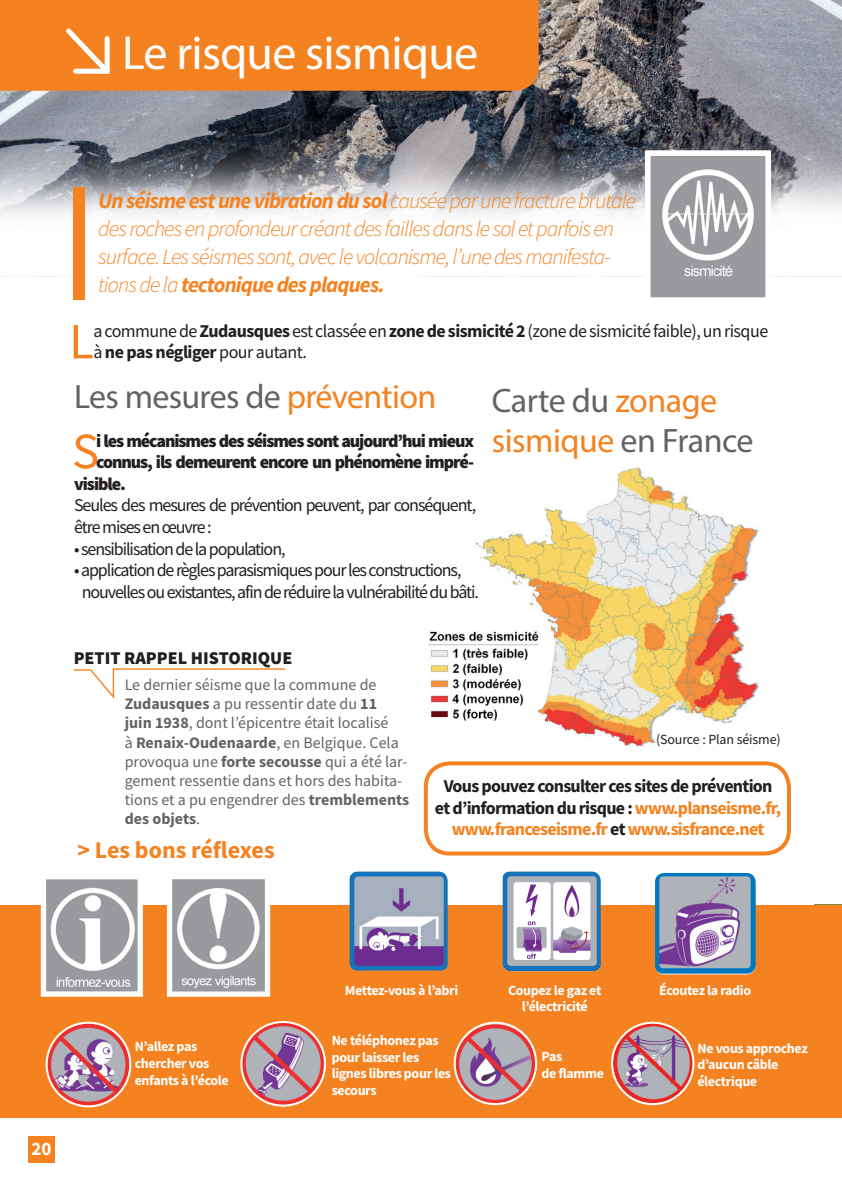
<style>
.page{position:relative;width:842px;height:1191px;background:#fff}
.page>*{position:absolute;margin:0;border:0;box-sizing:border-box;transform-origin:0 0}
.t1{font:51px "Source Sans Pro";color:#f58220}
.t2{font:48px "Myriad Pro";letter-spacing:-.015em;color:#fff}
.t3{font:34px/40.8px "Myriad Pro";letter-spacing:-.02em;color:#636366}
.t4{font:700 24px "Source Sans Pro";color:#f58220}
.t5{font:italic 300 22px/28px "Source Sans Pro";letter-spacing:-.04em;color:#f58220}
.t6{font:700 19px "Source Sans Pro";color:#fff}
.t7{font:18px/21.6px "Source Sans Pro";letter-spacing:-.06em;color:#231f20}
.t8{font:700 18px/21.6px "Source Sans Pro";letter-spacing:-.04em;color:#231f20;text-align:center}
.t9{font:18px/21.6px "Source Sans Pro";letter-spacing:-.03em;color:#231f20}
.t10{font:900 18px "Source Sans Pro";letter-spacing:-.06em;color:#231f20}
.t11{font:900 18px "Source Sans Pro";color:#231f20}
.t12{font:16px/19.2px "Source Sans Pro";color:#636366}
.t13{font:700 14px/16.8px "Source Sans Pro";letter-spacing:-.025em;color:#fff}
.t14{font:14px "Source Sans Pro";letter-spacing:-.01em;color:#231f20}
.s1{font-weight:700}
.s2{color:#f58220}
</style>
<div class="page">
<img style="left:0;top:0;width:842px;height:276px">
<div style="left:28px;top:1136px;width:27px;height:26px;background:#f58220"></div>
<img style="left:652px;top:157px;width:112px;height:139px">
<div style="left:645px;top:150px;width:126px;height:153px;border:6px solid #fff"></div>
<div style="left:0;top:0;width:539px;height:91px;background:#f58220"></div>
<svg style="left:61px;top:24px;width:53px;height:54px"></svg>
<svg style="left:73px;top:668px;width:213px;height:31px"></svg>
<div style="left:0;top:904px;width:842px;height:213px;background:#f58220"></div>
<img style="left:655px;top:873px;width:101px;height:101px">
<img style="left:242px;top:1023px;width:82px;height:81px;border-radius:41px">
<div style="left:240px;top:1021px;width:86px;height:85px;border:2px solid #fff;border-radius:50%"></div>
<img style="left:48px;top:1023px;width:81px;height:82px;border-radius:41px">
<div style="left:46px;top:1021px;width:85px;height:86px;border:2px solid #fff;border-radius:50%"></div>
<img style="left:47px;top:880px;width:90px;height:110px">
<div style="left:41px;top:874px;width:102px;height:122px;border:5px solid #fff"></div>
<img style="left:173px;top:880px;width:91px;height:110px">
<div style="left:167px;top:874px;width:103px;height:122px;border:5px solid #fff"></div>
<img style="left:503px;top:871px;width:98px;height:101px">
<img style="left:350px;top:871px;width:98px;height:99px">
<img style="left:456px;top:1023px;width:79px;height:80px;border-radius:40px">
<div style="left:454px;top:1021px;width:83px;height:84px;border:2px solid #fff;border-radius:50%"></div>
<img style="left:613px;top:1023px;width:79px;height:80px;border-radius:40px">
<div style="left:611px;top:1021px;width:83px;height:84px;border:2px solid #fff;border-radius:50%"></div>
<div style="left:74px;top:187px;width:11px;height:113px;background:#f58220"></div>
<div style="left:424px;top:761px;width:367px;height:94px;border:4px solid #f58220;border-radius:24px"></div>
<img style="left:475px;top:467px;width:284px;height:280px">
<img style="left:428px;top:621px;width:122px;height:106px">
<h2 class="t2" style="left:122px;top:24px;width:357px">Le risque sismique</h2>
<p class="t5" style="left:98px;top:186px;width:540px"><span class="s1">Un séisme est une vibration du sol</span> causée par une fracture brutale des roches en profondeur créant des failles dans le sol et parfois en surface. Les séismes sont, avec le volcanisme, l’une des manifesta&shy;tions de la <span class="s1">tectonique des plaques.</span></p>
<h1 class="t1" style="left:69px;top:309px;width:26px">L</h1>
<p class="t9" style="left:93px;top:320px;width:676px">a commune de <span class="s1">Zudausques</span> est classée en <span class="s1">zone de sismicité 2</span> (zone de sismicité faible), un risque à <span class="s1">ne pas négliger</span> pour autant.</p>
<h3 class="t3" style="left:74px;top:375px;width:364px">Les mesures de <span class="s2">prévention</span></h3>
<h1 class="t1" style="left:72px;top:419px;width:29px">S</h1>
<p class="t10" style="left:96px;top:428px;width:380px">i les mécanismes des séismes sont aujourd’hui mieux</p>
<p class="t10" style="left:96px;top:450px;width:380px">connus, ils demeurent encore un phénomène impré-</p>
<p class="t10" style="left:74px;top:471px;width:53px">visible.</p>
<p class="t7" style="left:74px;top:494px;width:404px">Seules des mesures de prévention peuvent, par conséquent, être mises en œuvre :</p>
<p class="t7" style="left:74px;top:538px;width:213px">• sensibilisation de la population,</p>
<p class="t7" style="left:82px;top:559px;width:399px;text-indent:-8px">• application de règles parasismiques pour les constructions, nouvelles ou existantes, afin de réduire la vulnérabilité du bâti.</p>
<h3 class="t3" style="left:492px;top:379px;width:263px">Carte du <span class="s2">zonage sismique</span> en France</h3>
<p class="t11" style="left:74px;top:645px;width:220px">PETIT RAPPEL HISTORIQUE</p>
<p class="t12" style="left:125px;top:675px;width:286px">Le dernier séisme que la commune de <span class="s1">Zudausques</span> a pu ressentir date du <span class="s1">11<br>juin 1938</span>, dont l’épicentre était localisé<br>à <span class="s1">Renaix-Oudenaarde</span>, en Belgique. Cela provoqua une <span class="s1">forte secousse</span> qui a été lar&shy;gement ressentie dans et hors des habita&shy;tions et a pu engendrer des <span class="s1">tremblements des objets</span>.</p>
<h3 class="t4" style="left:77px;top:834px;width:199px">&gt; Les bons réflexes</h3>
<p class="t14" style="left:656px;top:730px;width:126px">(Source : Plan séisme)</p>
<p class="t8" style="left:435px;top:775px;width:348px">Vous pouvez consulter ces sites de prévention et d’information du risque : <span class="s2">www.planseisme.fr, www.franceseisme.fr</span> et <span class="s2">www.sisfrance.net</span></p>
<p class="t6" style="left:31px;top:1136px;width:22px">20</p>
<p class="t13" style="left:135px;top:1038px;width:96px">N’allez pas chercher vos enfants à l’école</p>
<p class="t13" style="left:345px;top:981px;width:115px">Mettez-vous à l’abri</p>
<p class="t13" style="left:332px;top:1031px;width:121px">Ne téléphonez pas pour laisser les lignes libres pour les secours</p>
<p class="t13" style="left:508px;top:981px;width:95px;text-align:center">Coupez le gaz et l’électricité</p>
<p class="t13" style="left:659px;top:981px;width:94px">Écoutez la radio</p>
<p class="t13" style="left:541px;top:1047px;width:64px">Pas<br>de flamme</p>
<p class="t13" style="left:697px;top:1039px;width:112px">Ne vous approchez d’aucun câble électrique</p>
</div>
